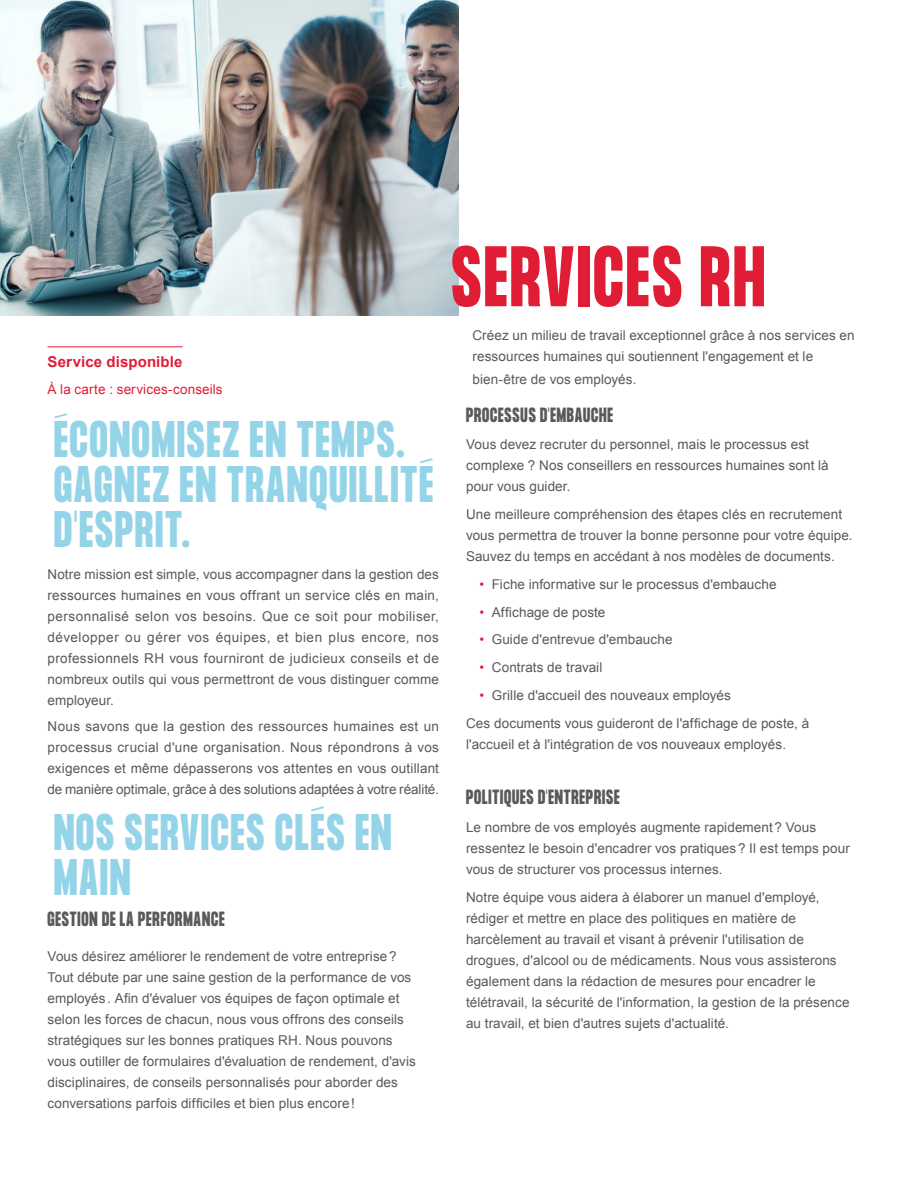
<style>
.page{position:relative;width:918px;height:1188px;background:#fff}
.page>*{position:absolute;margin:0;border:0;box-sizing:border-box;transform-origin:0 0}
.Titre_section__T1{font:700 75px "Formula Condensed";letter-spacing:.04em;color:#e01d35}
.Titre_section__T1-2{font:700 45px/45px "Formula Condensed";letter-spacing:.045em;color:#94d4e9}
.T4{font:700 18px "Formula Condensed";letter-spacing:.05em;color:#58595b}
.Texte_courrant{font:700 18px "Formula Condensed";letter-spacing:.05em;color:#58595b}
.Texte_courrant-2{font:700 15px "Arial";letter-spacing:.01em;color:#e01d35}
.T4-2{font:13.5px/21px "Arial";letter-spacing:.005em;color:#58595b}
.Texte_courrant-3{font:13.5px/21px "Arial";color:#58595b;text-align:justify}
.Texte_courrant-4{font:13.5px "Arial";letter-spacing:.01em;color:#e01d35}
.s1{color:#e01d35}
</style>
<div class="page">
<img style="left:0;top:0;width:459px;height:315px">
<hr style="left:48px;top:346px;width:135px;height:1px;background:#e01d35">
<p class="Texte_courrant-2" style="left:48px;top:352px;width:137px">Service disponible</p>
<p class="Texte_courrant-4" style="left:48px;top:380px;width:177px">À la carte : services-conseils</p>
<p class="Titre_section__T1-2" style="left:54px;top:419px;width:381px">ÉCONOMISEZ EN TEMPS.<br>GAGNEZ EN TRANQUILLITÉ<br>D'ESPRIT.</p>
<p class="Texte_courrant-3" style="left:48px;top:564px;width:393px">Notre mission est simple, vous accompagner dans la gestion des ressources humaines en vous offrant un service clés en main, personnalisé selon vos besoins. Que ce soit pour mobiliser, développer ou gérer vos équipes, et bien plus encore, nos professionnels RH vous fourniront de judicieux conseils et de nombreux outils qui vous permettront de vous distinguer comme employeur.</p>
<p class="Texte_courrant-3" style="left:48px;top:716px;width:393px">Nous savons que la gestion des ressources humaines est un processus crucial d'une organisation. Nous répondrons à vos exigences et même dépasserons vos attentes en vous outillant de manière optimale, grâce à des solutions adaptées à votre réalité.</p>
<p class="Titre_section__T1-2" style="left:54px;top:812px;width:339px">NOS SERVICES CLÉS EN<br>MAIN</p>
<p class="Texte_courrant" style="left:48px;top:908px;width:179px">GESTION DE LA PERFORMANCE</p>
<p class="T4-2" style="left:48px;top:945px;width:370px">Vous désirez améliorer le rendement de votre entreprise?<br>Tout débute par une saine gestion de la performance de vos employés. Afin d'évaluer vos équipes de façon optimale et selon les forces de chacun, nous vous offrons des conseils stratégiques sur les bonnes pratiques RH. Nous pouvons vous outiller de formulaires d'évaluation de rendement, d'avis disciplinaires, de conseils personnalisés pour aborder des conversations parfois difficiles et bien plus encore!</p>
<p class="Titre_section__T1" style="left:452px;top:232px;width:315px">SERVICES RH</p>
<p class="T4-2" style="left:472px;top:325px;width:384px">Créez un milieu de travail exceptionnel grâce à nos services en ressources humaines qui soutiennent l'engagement et le</p>
<p class="T4-2" style="left:472px;top:369px;width:165px">bien-être de vos employés.</p>
<p class="T4" style="left:466px;top:404px;width:149px">PROCESSUS D'EMBAUCHE</p>
<p class="T4-2" style="left:466px;top:434px;width:364px">Vous devez recruter du personnel, mais le processus est complexe ? Nos conseillers en ressources humaines sont là pour vous guider.</p>
<p class="T4-2" style="left:466px;top:504px;width:388px">Une meilleure compréhension des étapes clés en recrutement vous permettra de trouver la bonne personne pour votre équipe.<br>Sauvez du temps en accédant à nos modèles de documents.</p>
<p class="T4-2" style="left:480px;top:574px;width:299px"><span class="s1">•</span> Fiche informative sur le processus d'embauche</p>
<p class="T4-2" style="left:480px;top:601px;width:127px"><span class="s1">•</span> Affichage de poste</p>
<p class="T4-2" style="left:480px;top:629px;width:195px"><span class="s1">•</span> Guide d'entrevue d'embauche</p>
<p class="T4-2" style="left:480px;top:657px;width:124px"><span class="s1">•</span> Contrats de travail</p>
<p class="T4-2" style="left:480px;top:685px;width:253px"><span class="s1">•</span> Grille d'accueil des nouveaux employés</p>
<p class="T4-2" style="left:466px;top:712px;width:345px">Ces documents vous guideront de l'affichage de poste, à l'accueil et à l'intégration de vos nouveaux employés.</p>
<p class="T4" style="left:466px;top:786px;width:155px">POLITIQUES D'ENTREPRISE</p>
<p class="T4-2" style="left:466px;top:817px;width:385px">Le nombre de vos employés augmente rapidement? Vous ressentez le besoin d'encadrer vos pratiques? Il est temps pour vous de structurer vos processus internes.</p>
<p class="T4-2" style="left:466px;top:886px;width:385px">Notre équipe vous aidera à élaborer un manuel d'employé, rédiger et mettre en place des politiques en matière de harcèlement au travail et visant à prévenir l'utilisation de drogues, d'alcool ou de médicaments. Nous vous assisterons également dans la rédaction de mesures pour encadrer le télétravail, la sécurité de l'information, la gestion de la présence au travail, et bien d'autres sujets d'actualité.</p>
</div>
